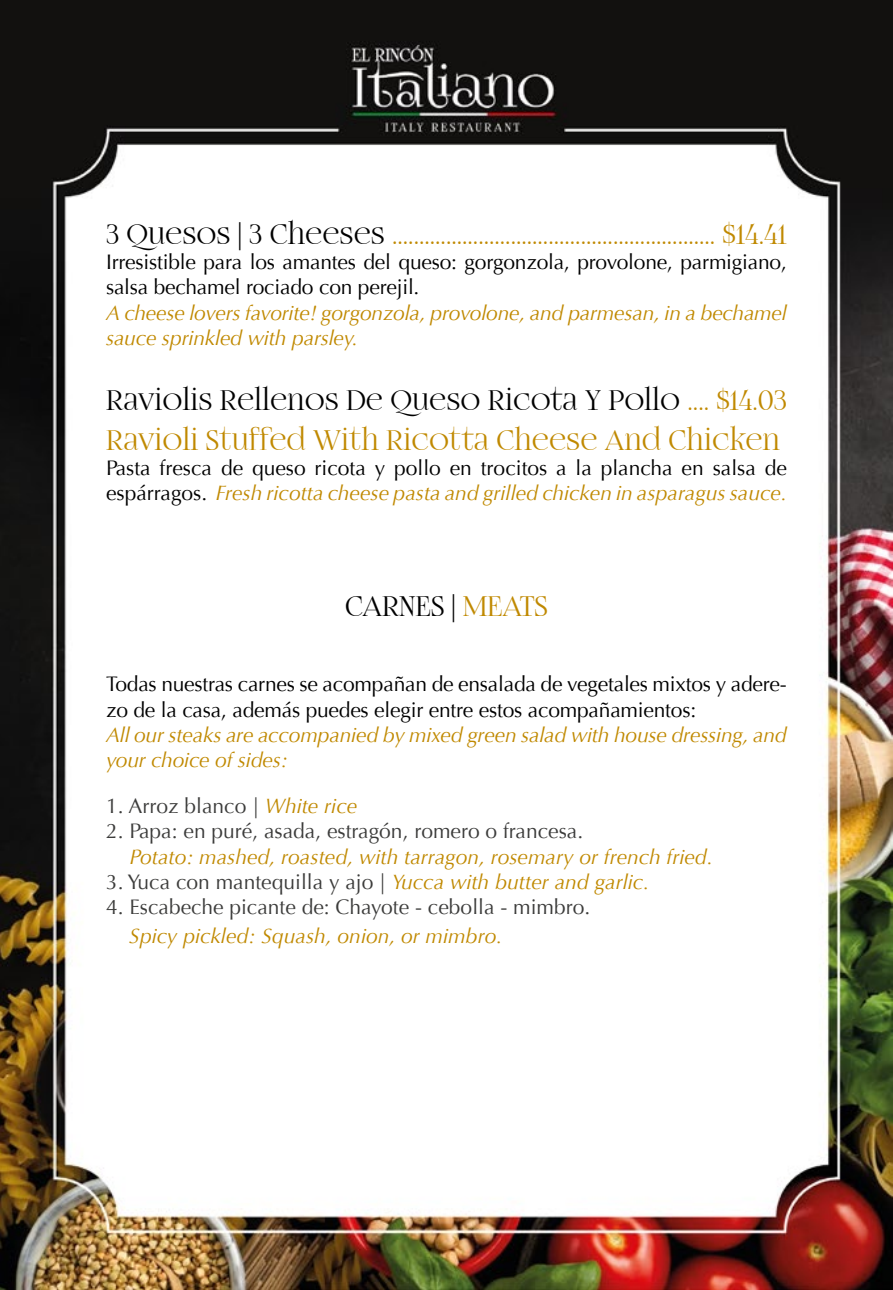
<style>
.page{position:relative;width:893px;height:1290px;background:#fff}
.page>*{position:absolute;margin:0;border:0;box-sizing:border-box;transform-origin:0 0}
.t1{font:33.25px/39.9px "Fogtwo No 5";color:#c08900}
.t2{font:33.25px "Fogtwo No 5";color:#000}
.t3{font:21px/25.2px "Optima";letter-spacing:-.01em;color:#000}
.t4{font:italic 21px/25.2px "Optima";letter-spacing:-.01em;color:#c08900}
.t5{font:21px "Optima";color:#3c3c3b}
.s1{color:#000}
.s2{font-style:italic;color:#c08900}
.s3{color:#c08900}
</style>
<div class="page">
<img style="left:0;top:0;width:893px;height:1290px">
<h1 class="t1" style="left:106px;top:215px;width:682px"><span class="s1">3 Quesos | 3 Cheeses</span> ............................................................ $14.41</h1>
<p class="t3" style="left:106px;top:250px;width:682px">Irresistible para los amantes del queso: gorgonzola, provolone, parmigiano, salsa bechamel rociado con perejil.</p>
<p class="t4" style="left:106px;top:300px;width:682px">A cheese lovers favorite! gorgonzola, provolone, and parmesan, in a bechamel sauce sprinkled with parsley.</p>
<h1 class="t1" style="left:106px;top:381px;width:682px"><span class="s1">Raviolis Rellenos De Queso Ricota Y Pollo</span> .... $14.03<br>Ravioli Stuffed With Ricotta Cheese And Chicken</h1>
<p class="t3" style="left:106px;top:456px;width:682px">Pasta fresca de queso ricota y pollo en trocitos a la plancha en salsa de espárragos. <span class="s2">Fresh ricotta cheese pasta and grilled chicken in asparagus sauce.</span></p>
<h1 class="t2" style="left:345px;top:590px;width:204px">CARNES | <span class="s3">MEATS</span></h1>
<p class="t3" style="left:106px;top:672px;width:682px">Todas nuestras carnes se acompañan de ensalada de vegetales mixtos y adere&shy;zo de la casa, además puedes elegir entre estos acompañamientos:</p>
<p class="t4" style="left:106px;top:722px;width:682px">All our steaks are accompanied by mixed green salad with house dressing, and your choice of sides:</p>
<p class="t5" style="left:106px;top:794px;width:253px">1. Arroz blanco | <span class="s2">White rice</span></p>
<p class="t5" style="left:106px;top:819px;width:479px">2. Papa: en puré, asada, estragón, romero o francesa.</p>
<p class="t4" style="left:129px;top:844px;width:585px">Potato: mashed, roasted, with tarragon, rosemary or french fried.</p>
<p class="t5" style="left:106px;top:869px;width:545px">3. Yuca con mantequilla y ajo | <span class="s2">Yucca with butter and garlic.</span></p>
<p class="t5" style="left:106px;top:895px;width:486px">4. Escabeche picante de: Chayote - cebolla - mimbro.</p>
<p class="t4" style="left:129px;top:924px;width:374px">Spicy pickled: Squash, onion, or mimbro.</p>
</div>
